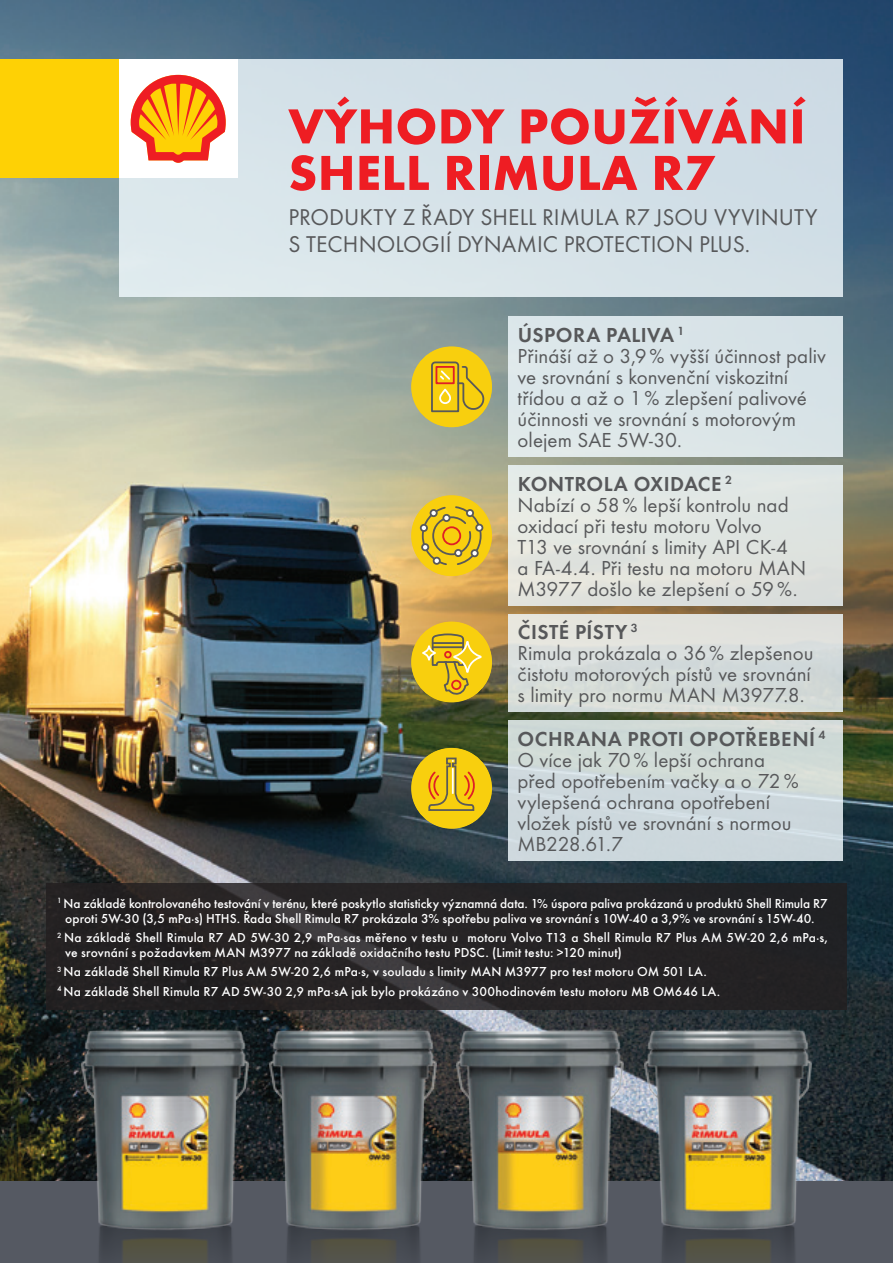
<style>
.page{position:relative;width:893px;height:1263px;background:#fff}
.page>*{position:absolute;margin:0;border:0;box-sizing:border-box;transform-origin:0 0}
.t1{font:700 51px/46.5px "Futura TOT";letter-spacing:.01em;color:#ee1d23}
.t2{font:23.7px "Futura TOT";letter-spacing:.005em;color:#57585a}
.t3{font:21px/21px "Futura TOT";color:#57585a}
.t4{font:600 21px "Futura TOT";letter-spacing:.02em;color:#57585a}
.t5{font:500 13.5px/15px "Futura TOT";letter-spacing:.01em;color:#fff}
.s1{font-weight:600}
</style>
<div class="page">
<img style="left:0;top:0;width:893px;height:1181px">
<div style="left:46px;top:884px;width:801px;height:126px;background:#231f20"></div>
<div style="left:119px;top:59px;width:724px;height:238px;background:#d4e1e8"></div>
<div style="left:0;top:59px;width:119px;height:119px;background:#fed105"></div>
<div style="left:119px;top:59px;width:119px;height:119px;background:#fff"></div>
<svg style="left:130px;top:74px;width:96px;height:89px"></svg>
<div style="left:509px;top:317px;width:334px;height:140px;background:#dae5e8"></div>
<div style="left:509px;top:465px;width:334px;height:141px;background:#e0e5e1"></div>
<div style="left:509px;top:614px;width:334px;height:98px;background:#d9dedc"></div>
<div style="left:509px;top:721px;width:334px;height:140px;background:#ced8dc"></div>
<svg style="left:411px;top:347px;width:81px;height:80px;background:#d8bb34"></svg>
<svg style="left:411px;top:495px;width:81px;height:81px;background:#dfbb31"></svg>
<div style="left:471px;top:549px;width:8px;height:8px;border:2px solid #595959;border-radius:50%"></div>
<svg style="left:411px;top:622px;width:81px;height:80px;background:#d9b627"></svg>
<svg style="left:411px;top:748px;width:81px;height:80px;background:#c7a71e"></svg>
<svg style="left:0;top:1181px;width:893px;height:82px;background:#525457"></svg>
<img style="left:74px;top:1017px;width:182px;height:222px">
<img style="left:262px;top:1017px;width:181px;height:222px">
<img style="left:450px;top:1017px;width:181px;height:222px">
<img style="left:637px;top:1017px;width:182px;height:222px">
<h1 class="t1" style="left:288px;top:102px;width:519px">VÝHODY POUŽÍVÁNÍ<br>SHELL RIMULA R7</h1>
<h2 class="t2" style="left:288px;top:203px;width:84px">Produkty</h2>
<h2 class="t2" style="left:403px;top:203px;width:325px">z řady Shell Rimula R7 jsou vyvin</h2>
<h2 class="t2" style="left:779px;top:203px;width:28px">uty</h2>
<h2 class="t2" style="left:288px;top:230px;width:12px">stec</h2>
<h2 class="t2" style="left:343px;top:230px;width:32px">hnolo</h2>
<h2 class="t2" style="left:422px;top:230px;width:50px">gií Dyn</h2>
<h2 class="t2" style="left:502px;top:230px;width:29px">amic</h2>
<h2 class="t2" style="left:564px;top:230px;width:25px">Protection</h2>
<h2 class="t2" style="left:699px;top:230px;width:53px">Plus.</h2>
<h3 class="t3" style="left:518px;top:325px;width:310px"><span class="s1">ÚSPORA PALIVA</span> <sup>1<br></sup>Přináší až o 3,9% vyšší účinnost paliv ve srovnání s konvenční viskozitní třídou a až o 1% zlepšení palivové účinnosti ve srovnání s motorovým olejem SAE 5W-30.</h3>
<h3 class="t4" style="left:518px;top:471px;width:71px">KONTROLA</h3>
<h3 class="t3" style="left:518px;top:473px;width:290px;text-indent:116px"><span class="s1">OXIDACE</span> <sup>2<br></sup>Nabízí o 58% lepší kontrolu nad oxidací při testu motoru Volvo<br>T13 ve srovnání s limity API CK-4<br>a FA-4.4. Při testu na motoru MAN<br>M3977 došlo ke zlepšení o 59%.</h3>
<h3 class="t3" style="left:518px;top:621px;width:297px"><span class="s1">ČISTÉ PÍSTY</span> <sup>3<br></sup>Rimula prokázala o 36% zlepšenou čistotu motorových pístů ve srovnání s limity pro normu MAN M3977.8.</h3>
<h3 class="t4" style="left:518px;top:726px;width:124px">OCHRANA PRO</h3>
<h3 class="t4" style="left:668px;top:726px;width:38px">TI OPO</h3>
<h3 class="t3" style="left:517px;top:728px;width:310px;text-indent:218px"><span class="s1">TŘEBENÍ</span> <sup>4<br></sup>O více jak 70% lepší ochrana<br>před opotřebením vačky a o 72% vylepšená ochrana opotřebení vložek pístů ve srovnání s normou<br>MB228.61.7</h3>
<p class="t5" style="left:57px;top:896px;width:772px;text-align:center"><sup>1</sup> Na základě kontrolovaného testování v terénu, které poskytlo statisticky významná data. 1% úspora paliva prokázaná u produktů Shell Rimula R7 oproti 5W-30 (3,5 mPa·s) HTHS. Řada Shell Rimula R7 prokázala 3% spotřebu paliva ve srovnání s 10W-40 a 3,9% ve srovnání s 15W-40.</p>
<p class="t5" style="left:65px;top:930px;width:764px;text-indent:-8px"><sup>2</sup> Na základě Shell Rimula R7 AD 5W-30 2,9 mPa·sas měřeno v testu u motoru Volvo T13 a Shell Rimula R7 Plus AM 5W-20 2,6 mPa·s, ve srovnání s požadavkem MAN M3977 na základě oxidačního testu PDSC. (Limit testu: &gt;120 minut)</p>
<p class="t5" style="left:57px;top:962px;width:665px;line-height:19.2px"><sup>3</sup> Na základě Shell Rimula R7 Plus AM 5W-20 2,6 mPa·s, v souladu s limity MAN M3977 pro test motoru OM 501 LA.<br><sup>4</sup> Na základě Shell Rimula R7 AD 5W-30 2,9 mPa·sA jak bylo prokázáno v 300hodinovém testu motoru MB OM646 LA.</p>
</div>
